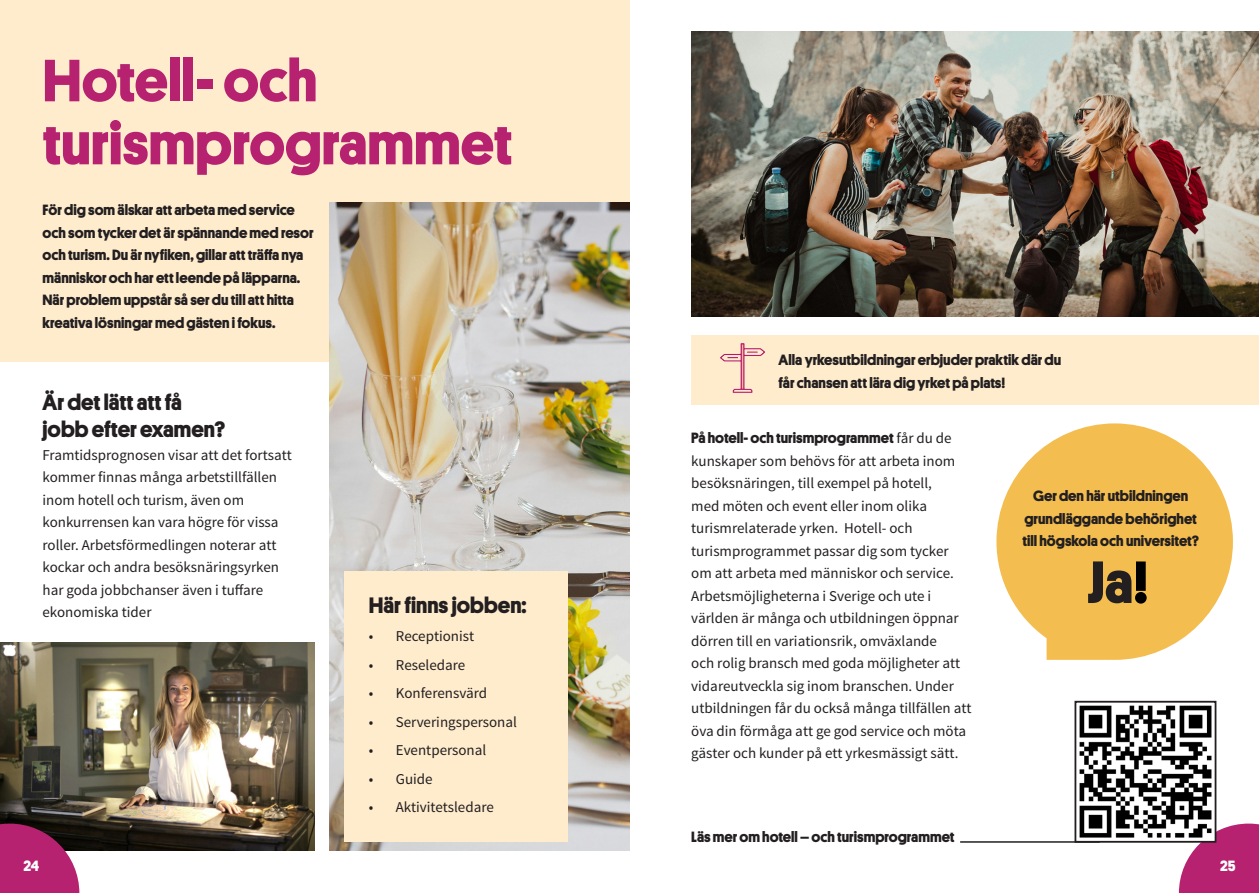
<style>
.page{position:relative;width:1259px;height:893px;background:#fff}
.page>*{position:absolute;margin:0;border:0;box-sizing:border-box;transform-origin:0 0}
.Rubrik_1{font:700 60px/63px "Platform";color:#b62270}
.Rubrik_1-2{font:700 60px "Platform";color:#231f20}
.Brödtext{font:700 22.5px/27px "Platform";color:#231f20}
.Rubrik_2{font:700 22.5px "Platform";color:#231f20}
.Brödtext-2{font:15px/22.5px "Source Sans Pro";color:#231f20}
.Ingress{font:700 15px/22.5px "Platform";color:#231f20}
.Mellanrubrik{font:700 15px/22.5px "Platform";color:#231f20;text-align:center}
.Brödtext-3{font:700 15px "Platform";color:#231f20}
.Mellanrubrik-2{font:700 15px "Platform";color:#fff}
.s1{font-family:"Platform";font-weight:700}
.s2{color:#000}
</style>
<div class="page">
<svg style="left:1179px;top:824px;width:80px;height:69px;background:#bb347b"></svg>
<div style="left:0;top:0;width:629px;height:361px;background:#feeccd"></div>
<img style="left:330px;top:203px;width:299px;height:647px">
<img style="left:0;top:642px;width:315px;height:208px">
<svg style="left:0;top:824px;width:79px;height:69px;background:#9f2665"></svg>
<img style="left:1079px;top:705px;width:134px;height:135px">
<div style="left:1074px;top:701px;width:142px;height:142px;border:2px solid #231f20"></div>
<hr style="left:960px;top:841px;width:139px;height:2px;background:#231f20">
<svg style="left:996px;top:423px;width:237px;height:237px;fill:#f4bd4f"></svg>
<div style="left:345px;top:571px;width:223px;height:271px;background:#feeccd"></div>
<div style="left:691px;top:335px;width:568px;height:70px;background:#feeccd"></div>
<img style="left:691px;top:32px;width:568px;height:285px">
<img style="left:720px;top:343px;width:44px;height:50px">
<p class="Rubrik_1" style="left:43px;top:45px;width:471px">Hotell- och turismprogrammet</p>
<p class="Ingress" style="left:43px;top:198px;width:273px">För dig som älskar att arbeta med service och som tycker det är spännande med resor och turism. Du är nyfiken, gillar att träffa nya människor och har ett leende på läpparna.<br>När problem uppstår så ser du till att hitta kreativa lösningar med gästen i fokus.</p>
<p class="Brödtext" style="left:43px;top:387px;width:184px">Är det lätt att få jobb efter examen?</p>
<p class="Brödtext-2" style="left:43px;top:444px;width:251px">Framtidsprognosen visar att det fortsatt kommer finnas många arbetstillfällen inom hotell och turism, även om konkurrensen kan vara högre för vissa roller. Arbetsförmedlingen noterar att kockar och andra besöksnäringsyrken har goda jobbchanser även i tuffare ekonomiska tider</p>
<p class="Mellanrubrik-2" style="left:23px;top:854px;width:17px">24</p>
<p class="Rubrik_2" style="left:369px;top:589px;width:159px">Här finns jobben:</p>
<p class="Brödtext-2" style="left:369px;top:625px;width:107px">• Receptionist</p>
<p class="Brödtext-2" style="left:369px;top:654px;width:98px">• Reseledare</p>
<p class="Brödtext-2" style="left:369px;top:682px;width:120px">• Konferensvärd</p>
<p class="Brödtext-2" style="left:369px;top:711px;width:150px">• Serveringspersonal</p>
<p class="Brödtext-2" style="left:369px;top:739px;width:119px">• Eventpersonal</p>
<p class="Brödtext-2" style="left:369px;top:768px;width:65px">• Guide</p>
<p class="Brödtext-2" style="left:369px;top:796px;width:127px">• Aktivitetsledare</p>
<p class="Mellanrubrik" style="left:778px;top:348px;width:284px;text-align:left">Alla yrkesutbildningar erbjuder praktik där du får chansen att lära dig yrket på plats!</p>
<p class="Brödtext-2" style="left:691px;top:427px;width:282px"><span class="s1">På hotell- och turismprogrammet</span> får du de kunskaper som behövs för att arbeta inom besöksnäringen, till exempel på hotell,<br>med möten och event eller inom olika turismrelaterade yrken. Hotell- och turismprogrammet passar dig som tycker om att arbeta med människor och service.<br>Arbetsmöjligheterna i Sverige och ute i världen är många och utbildningen öppnar dörren till en variationsrik, omväxlande<br>och rolig bransch med goda möjligheter att vidareutveckla sig inom branschen. Under utbildningen får du också många tillfällen att öva din förmåga att ge god service och möta gäster och kunder på ett yrkesmässigt sätt.</p>
<p class="Mellanrubrik" style="left:1022px;top:484px;width:178px">Ger den här utbildningen grundläggande behörighet till högskola och universitet?</p>
<p class="Rubrik_1-2" style="left:1087px;top:538px;width:63px">Ja<span class="s2">!</span></p>
<p class="Brödtext-3" style="left:691px;top:826px;width:265px">Läs mer om hotell – och turismprogrammet</p>
<p class="Mellanrubrik-2" style="left:1220px;top:854px;width:17px">25</p>
</div>
